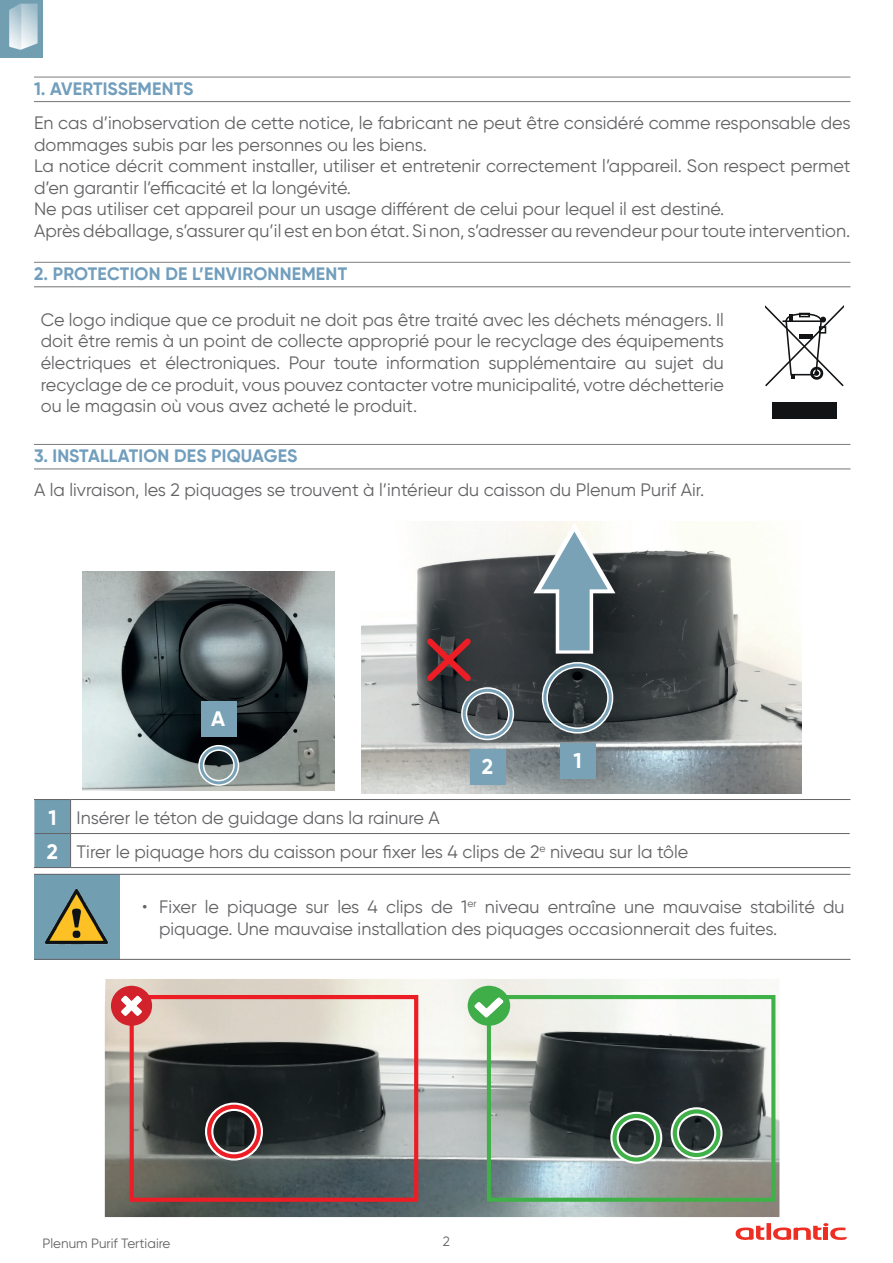
<style>
.page{position:relative;width:893px;height:1263px;background:#fff}
.page>*{position:absolute;margin:0;border:0;box-sizing:border-box;transform-origin:0 0}
.t1{font:700 21.3px "Gilroy";color:#fff}
.t2{font:700 21px "Gilroy";color:#fff}
.t3{font:18px/21.6px "Gilroy";color:#636366}
.t4{font:700 18px "Gilroy";letter-spacing:.01em;color:#719ebd}
.t5{font:13.5px "Gilroy";color:#636366}
.s1{font-weight:700;font-size:21px;color:#fff}
</style>
<div class="page">
<svg style="left:736px;top:1223px;width:111px;height:17px"></svg>
<div style="left:0;top:0;width:42px;height:57px;background:#729eb2"></div>
<img style="left:9px;top:3px;width:29px;height:47px">
<hr style="left:34px;top:77px;width:816px;height:1px;background:#808285">
<hr style="left:34px;top:101px;width:816px;height:1px;background:#808285">
<hr style="left:34px;top:262px;width:816px;height:1px;background:#808285">
<hr style="left:34px;top:286px;width:816px;height:1px;background:#808285">
<hr style="left:34px;top:444px;width:816px;height:1px;background:#808285">
<hr style="left:34px;top:468px;width:816px;height:1px;background:#808285">
<div style="left:773px;top:402px;width:64px;height:16px;background:#111314"></div>
<svg style="left:765px;top:305px;width:79px;height:82px"></svg>
<img style="left:83px;top:571px;width:251px;height:219px">
<div style="left:198px;top:745px;width:41px;height:41px;border:6px solid #fff;border-radius:50%"></div>
<div style="left:200px;top:746px;width:38px;height:38px;border:3px solid #79a2b6;border-radius:50%"></div>
<div style="left:201px;top:701px;width:35px;height:36px;background:#79a2b6"></div>
<img style="left:361px;top:521px;width:441px;height:272px">
<svg style="left:421px;top:633px;width:55px;height:54px;background:#5d3337"></svg>
<div style="left:560px;top:743px;width:35px;height:36px;background:#79a2b6"></div>
<div style="left:470px;top:749px;width:36px;height:36px;background:#79a2b6"></div>
<div style="left:542px;top:662px;width:71px;height:71px;border:6px solid #fff;border-radius:50%"></div>
<div style="left:543px;top:663px;width:69px;height:69px;border:3px solid #79a2b6;border-radius:50%"></div>
<div style="left:461px;top:687px;width:53px;height:53px;border:6px solid #fff;border-radius:50%"></div>
<div style="left:463px;top:689px;width:50px;height:50px;border:3px solid #79a2b6;border-radius:50%"></div>
<div style="left:556px;top:581px;width:37px;height:73px;background:#fff"></div>
<div style="left:559px;top:580px;width:31px;height:70px;background:#79a2b6"></div>
<svg style="left:533px;top:522px;width:82px;height:71px"></svg>
<div style="left:34px;top:800px;width:36px;height:67px;background:#729eb2"></div>
<hr style="left:34px;top:799px;width:37px;height:1px;background:#636366">
<hr style="left:71px;top:799px;width:779px;height:1px;background:#636366">
<hr style="left:70px;top:800px;width:1px;height:33px;background:#636366">
<hr style="left:35px;top:833px;width:36px;height:1px;background:#636366">
<hr style="left:71px;top:833px;width:779px;height:1px;background:#636366">
<hr style="left:70px;top:834px;width:1px;height:33px;background:#636366">
<hr style="left:34px;top:867px;width:37px;height:1px;background:#636366">
<hr style="left:71px;top:867px;width:779px;height:1px;background:#636366">
<div style="left:34px;top:874px;width:85px;height:85px;background:#729eb2"></div>
<hr style="left:34px;top:874px;width:85px;height:1px;background:#636366">
<hr style="left:119px;top:874px;width:731px;height:1px;background:#636366">
<hr style="left:34px;top:959px;width:85px;height:1px;background:#636366">
<hr style="left:119px;top:959px;width:731px;height:1px;background:#636366">
<img style="left:45px;top:889px;width:63px;height:56px">
<img style="left:105px;top:979px;width:674px;height:238px">
<div style="left:130px;top:995px;width:288px;height:207px;border:4px solid #ec1d25"></div>
<svg style="left:111px;top:986px;width:41px;height:40px;background:#dc6d6f"></svg>
<div style="left:205px;top:1102px;width:58px;height:58px;border:8px solid #fff;border-radius:50%"></div>
<div style="left:207px;top:1105px;width:54px;height:53px;border:4px solid #ec1d25;border-radius:50%"></div>
<div style="left:487px;top:995px;width:288px;height:207px;border:4px solid #40b049"></div>
<svg style="left:468px;top:986px;width:42px;height:40px;background:#7ec683"></svg>
<div style="left:610px;top:1112px;width:52px;height:52px;border:8px solid #fff;border-radius:50%"></div>
<div style="left:612px;top:1114px;width:48px;height:48px;border:4px solid #40b049;border-radius:50%"></div>
<div style="left:671px;top:1107px;width:51px;height:52px;border:8px solid #fff;border-radius:50%"></div>
<div style="left:673px;top:1109px;width:47px;height:48px;border:4px solid #40b049;border-radius:50%"></div>
<p class="t4" style="left:34px;top:77px;width:161px">1. AVERTISSEMENTS</p>
<p class="t3" style="left:34px;top:112px;width:818px">En cas d’inobservation de cette notice, le fabricant ne peut être considéré comme responsable des dommages subis par les personnes ou les biens.<br>La notice décrit comment installer, utiliser et entretenir correctement l’appareil. Son respect permet d’en garantir l’efficacité et la longévité.<br>Ne pas utiliser cet appareil pour un usage différent de celui pour lequel il est destiné.<br>Après déballage, s’assurer qu’il est en bon état. Si non, s’adresser au revendeur pour toute intervention.</p>
<p class="t4" style="left:34px;top:262px;width:315px">2. PROTECTION DE L’ENVIRONNEMENT</p>
<p class="t3" style="left:41px;top:309px;width:685px;text-align:justify">Ce logo indique que ce produit ne doit pas être traité avec les déchets ménagers. Il doit être remis à un point de collecte approprié pour le recyclage des équipements électriques et électroniques. Pour toute information supplémentaire au sujet du recyclage de ce produit, vous pouvez contacter votre municipalité, votre déchetterie ou le magasin où vous avez acheté le produit.</p>
<p class="t4" style="left:34px;top:444px;width:265px">3. INSTALLATION DES PIQUAGES</p>
<p class="t3" style="left:34px;top:479px;width:672px">A la livraison, les 2 piquages se trouvent à l’intérieur du caisson du Plenum Purif Air.</p>
<p class="t2" style="left:211px;top:705px;width:16px">A</p>
<p class="t1" style="left:573px;top:747px;width:10px">1</p>
<p class="t1" style="left:482px;top:753px;width:13px">2</p>
<p class="t3" style="left:47px;top:800px;width:643px;line-height:34px"><span class="s1">1</span> Insérer le téton de guidage dans la rainure A<br><span class="s1">2</span> Tirer le piquage hors du caisson pour fixer les 4 clips de 2<sup>e</sup> niveau sur la tôle</p>
<p class="t3" style="left:159px;top:896px;width:687px;text-indent:-17px">• Fixer le piquage sur les 4 clips de 1<sup>er</sup> niveau entraîne une mauvaise stabilité du piquage. Une mauvaise installation des piquages occasionnerait des fuites.</p>
<p class="t5" style="left:43px;top:1234px;width:129px">Plenum Purif Tertiaire</p>
<p class="t5" style="left:443px;top:1233px;width:9px">2</p>
</div>
